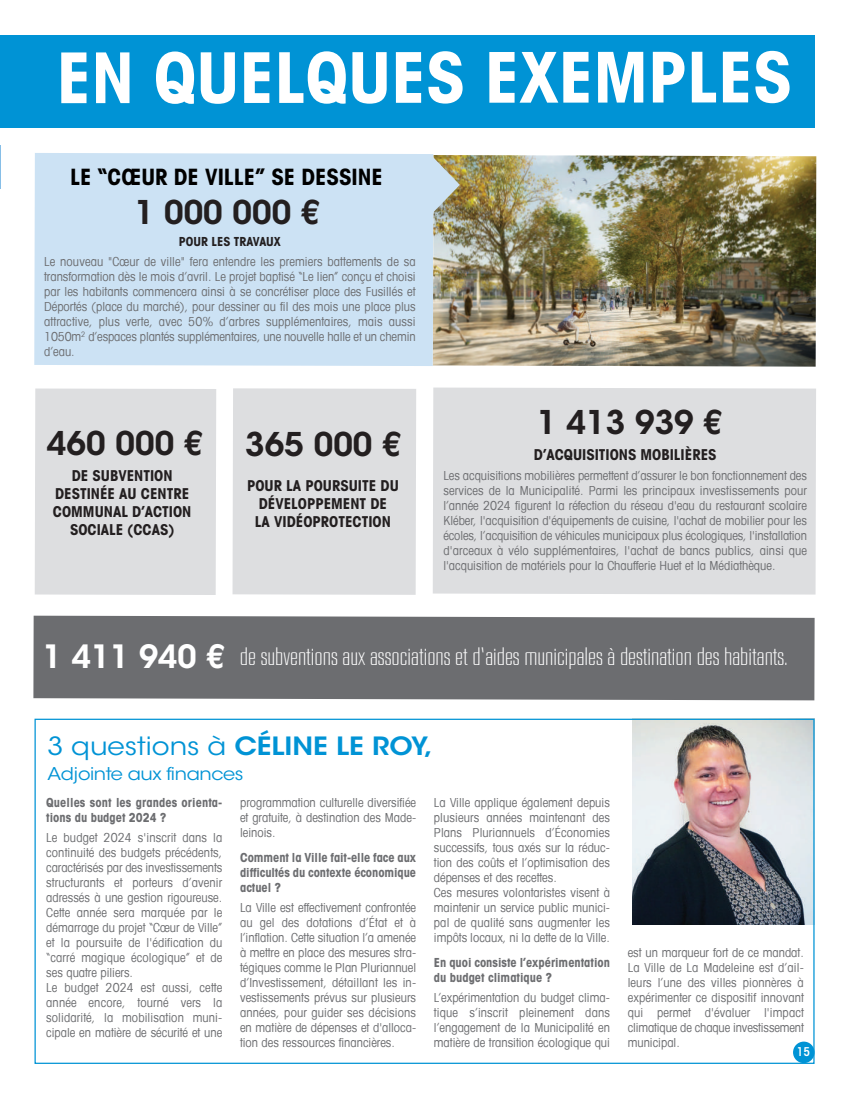
<style>
.page{position:relative;width:851px;height:1099px;background:#fff}
.page>*{position:absolute;margin:0;border:0;box-sizing:border-box;transform-origin:0 0}
.t1{font:700 condensed 70px "Avant Garde LT";color:#fff}
.t2{font:600 32.5px "ITC Avant Garde Std";color:#231f20}
.t3{font:600 31.88px "ITC Avant Garde Std";color:#fff}
.t4{font:300 25px "RB No 2";color:#fff}
.t5{font:600 25px "ITC Avant Garde Std";color:#0093d5;scale:1.1 1}
.t6{font:700 condensed 22.5px "Avant Garde LT";color:#000}
.t7{font:17.5px "ITC Avant Garde Std";letter-spacing:-.02em;color:#0093d5;scale:1.1 1}
.t8{font:700 condensed 15px/18px "Avant Garde LT";color:#231f20;text-align:center}
.t9{font:condensed 12.5px/15px "Avant Garde LT";color:#6c6d70;text-align:justify}
.t10{font:700 condensed 12.5px/15px "Avant Garde LT";color:#6c6d70}
.t11{font:700 condensed 12.5px "Avant Garde LT";color:#231f20}
.t12{font:600 condensed 12px "ITC Avant Garde Std";color:#fff}
.s1{font-weight:400}
</style>
<div class="page">
<div style="left:0;top:35px;width:814px;height:92px;background:#0093d5"></div>
<div style="left:792px;top:1041px;width:22px;height:22px;background:#0093d5;border-radius:50%"></div>
<div style="left:33px;top:615px;width:781px;height:85px;background:#6c6d70"></div>
<img style="left:632px;top:720px;width:180px;height:204px">
<hr style="left:0;top:145px;width:1px;height:43px;background:#86bee7">
<div style="left:34px;top:153px;width:399px;height:213px;background:#cce2f4"></div>
<img style="left:433px;top:155px;width:383px;height:211px">
<svg style="left:403px;top:156px;width:57px;height:58px;background:#c0cccb"></svg>
<div style="left:35px;top:388px;width:181px;height:207px;background:#dddee0"></div>
<div style="left:232px;top:388px;width:184px;height:207px;background:#dddee0"></div>
<div style="left:433px;top:387px;width:383px;height:207px;background:#dddee0"></div>
<h1 class="t1" style="left:56px;top:52px;width:737px">EN QUELQUES EXEMPLES</h1>
<h3 class="t6" style="left:70px;top:168px;width:314px">LE “CŒUR DE VILLE” SE DESSINE</h3>
<h2 class="t2" style="left:135px;top:200px;width:186px">1 000 000 €</h2>
<p class="t11" style="left:179px;top:237px;width:103px">POUR LES TRAVAUX</p>
<p class="t9" style="left:44px;top:253px;width:373px">Le nouveau "Cœur de ville" fera entendre les premiers battements de sa transformation dès le mois d’avril. Le projet baptisé “Le lien” conçu et choisi par les habitants commencera ainsi à se concrétiser place des Fusillés et Déportés (place du marché), pour dessiner au fil des mois une place plus attractive, plus verte, avec 50% d’arbres supplémentaires, mais aussi 1050m<sup>2</sup> d’espaces plantés supplémentaires, une nouvelle halle et un chemin d’eau.</p>
<h2 class="t2" style="left:47px;top:431px;width:157px">460 000 €</h2>
<p class="t8" style="left:53px;top:468px;width:140px">DE SUBVENTION<br>DESTINÉE AU CENTRE<br>COMMUNAL D’ACTION<br>SOCIALE (CCAS)</p>
<h2 class="t2" style="left:245px;top:431px;width:157px">365 000 €</h2>
<p class="t8" style="left:247px;top:478px;width:153px">POUR LA POURSUITE DU<br>DÉVELOPPEMENT DE<br>LA VIDÉOPROTECTION</p>
<h2 class="t2" style="left:537px;top:409px;width:186px">1 413 939 €</h2>
<p class="t8" style="left:533px;top:446px;width:184px">D’ACQUISITIONS MOBILIÈRES</p>
<p class="t9" style="left:443px;top:467px;width:365px">Les acquisitions mobilières permettent d’assurer le bon fonctionnement des services de la Municipalité. Parmi les principaux investissements pour l’année 2024 figurent la réfection du réseau d'eau du restaurant scolaire Kléber, l'acquisition d'équipements de cuisine, l'achat de mobilier pour les écoles, l’acquisition de véhicules municipaux plus écologiques, l'installation d'arceaux à vélo supplémentaires, l'achat de bancs publics, ainsi que l'acquisition de matériels pour la Chaufferie Huet et la Médiathèque.</p>
<h3 class="t3" style="left:43px;top:644px;width:183px">1 411 940 €</h3>
<h3 class="t4" style="left:240px;top:641px;width:550px">de subventions aux associations et d’aides municipales à destination des habitants.</h3>
<h3 class="t5" style="left:47px;top:736px;width:352px"><span class="s1">3 questions à</span> CÉLINE LE ROY,</h3>
<h3 class="t7" style="left:47px;top:767px;width:180px">Adjointe aux finances</h3>
<p class="t10" style="left:46px;top:795px;width:177px">Quelles sont les grandes orienta&shy;tions du budget 2024 ?</p>
<p class="t9" style="left:46px;top:829px;width:177px;text-align:left">Le budget 2024 s'inscrit dans la continuité des budgets précédents, caractérisés par des investissements structurants et porteurs d’avenir adressés à une gestion rigoureuse.<br>Cette année sera marquée par le démarrage du projet “Cœur de Ville” et la poursuite de l'édification du “carré magique écologique” et de ses quatre piliers.<br>Le budget 2024 est aussi, cette année encore, tourné vers la solidarité, la mobilisation muni&shy;cipale en matière de sécurité et une</p>
<p class="t9" style="left:240px;top:794px;width:177px">programmation culturelle diversifiée et gratuite, à destination des Made&shy;leinois.</p>
<p class="t10" style="left:240px;top:850px;width:177px;text-align:justify">Comment la Ville fait-elle face aux difficultés du contexte économique actuel ?</p>
<p class="t9" style="left:240px;top:899px;width:177px">La Ville est effectivement confrontée au gel des dotations d’État et à l’inflation. Cette situation l’a amenée à mettre en place des mesures stra&shy;tégiques comme le Plan Pluriannuel d’Investissement, détaillant les in&shy;vestissements prévus sur plusieurs années, pour guider ses décisions en matière de dépenses et d'alloca&shy;tion des ressources financières.</p>
<p class="t9" style="left:434px;top:794px;width:177px;text-align:left">La Ville applique également depuis plusieurs années maintenant des Plans Pluriannuels d’Économies successifs, tous axés sur la réduc&shy;tion des coûts et l’optimisation des dépenses et des recettes.<br>Ces mesures volontaristes visent à maintenir un service public munici&shy;pal de qualité sans augmenter les impôts locaux, ni la dette de la Ville.</p>
<p class="t10" style="left:434px;top:955px;width:177px">En quoi consiste l’expérimentation du budget climatique ?</p>
<p class="t9" style="left:434px;top:989px;width:177px">L’expérimentation du budget clima&shy;tique s’inscrit pleinement dans l’engagement de la Municipalité en matière de transition écologique qui</p>
<p class="t9" style="left:627px;top:944px;width:177px">est un marqueur fort de ce mandat.<br>La Ville de La Madeleine est d’ail&shy;leurs l’une des villes pionnères à expérimenter ce dispositif innovant qui permet d'évaluer l'impact climatique de chaque investissement municipal.</p>
<p class="t12" style="left:796px;top:1046px;width:14px">15</p>
</div>
